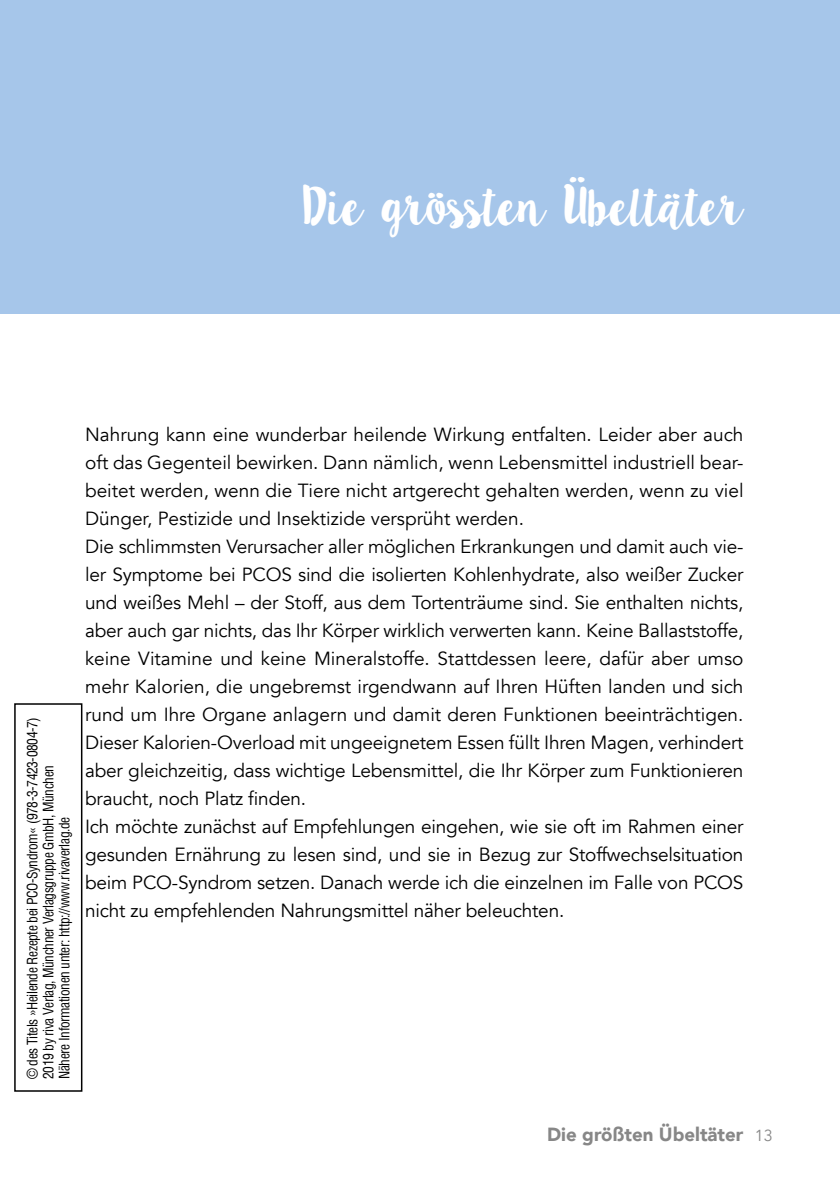
<style>
.page{position:relative;width:840px;height:1191px;background:#fff}
.page>*{position:absolute;margin:0;border:0;box-sizing:border-box;transform-origin:0 0}
.Ü1{font:44px "Lilly Belle";letter-spacing:-.1em;color:#fff}
.GS{font:19px/28px "Avenir";letter-spacing:-.01em;color:#000;text-align:justify}
.GS-2{font:900 19px "Avenir";color:#878787}
.t1{font:16px "Avenir";color:#878787}
._00_Biblio_Block{font:condensed 14px/16px "Helvetica";letter-spacing:-.03em;color:#000;scale:.96 1}
</style>
<div class="page">
<div style="left:0;top:0;width:839px;height:313px;background:#a6c6ea"></div>
<div style="left:14px;top:703px;width:68px;height:388px;border:2px solid #000"></div>
<p class="Ü1" style="left:300px;top:174px;width:444px">Die grössten Übeltäter</p>
<p class="_00_Biblio_Block" style="left:24px;top:1079px;width:378px;rotate:-90deg">© des Titels »Heilende Rezepte bei PCO-Syndrom« (978-3-7423-0804-7)<br>2019 by riva Verlag, Münchner Verlagsgruppe GmbH, München<br>Nähere Informationen unter: http://www.rivaverlag.de</p>
<p class="GS" style="left:85px;top:420px;width:659px">Nahrung kann eine wunderbar heilende Wirkung entfalten. Leider aber auch oft das Gegenteil bewirken. Dann nämlich, wenn Lebensmittel industriell bear&shy;beitet werden, wenn die Tiere nicht artgerecht gehalten werden, wenn zu viel Dünger, Pestizide und Insektizide versprüht werden.</p>
<p class="GS" style="left:85px;top:532px;width:659px">Die schlimmsten Verursacher aller möglichen Erkrankungen und damit auch vie&shy;ler Symptome bei PCOS sind die isolierten Kohlenhydrate, also weißer Zucker und weißes Mehl – der Stoff, aus dem Tortenträume sind. Sie enthalten nichts, aber auch gar nichts, das Ihr Körper wirklich verwerten kann. Keine Ballaststoffe, keine Vitamine und keine Mineralstoffe. Stattdessen leere, dafür aber umso mehr Kalorien, die ungebremst irgendwann auf Ihren Hüften landen und sich rund um Ihre Organe anlagern und damit deren Funktionen beeinträchtigen.<br>Dieser Kalorien-Overload mit ungeeignetem Essen füllt Ihren Magen, verhindert aber gleichzeitig, dass wichtige Lebensmittel, die Ihr Körper zum Funktionieren braucht, noch Platz finden.</p>
<p class="GS" style="left:85px;top:812px;width:659px">Ich möchte zunächst auf Empfehlungen eingehen, wie sie oft im Rahmen einer gesunden Ernährung zu lesen sind, und sie in Bezug zur Stoffwechselsituation beim PCO-Syndrom setzen. Danach werde ich die einzelnen im Falle von PCOS nicht zu empfehlenden Nahrungsmittel näher beleuchten.</p>
<p class="GS-2" style="left:546px;top:1118px;width:198px">Die größten Übeltäter</p>
<p class="t1" style="left:754px;top:1125px;width:19px">13</p>
</div>
